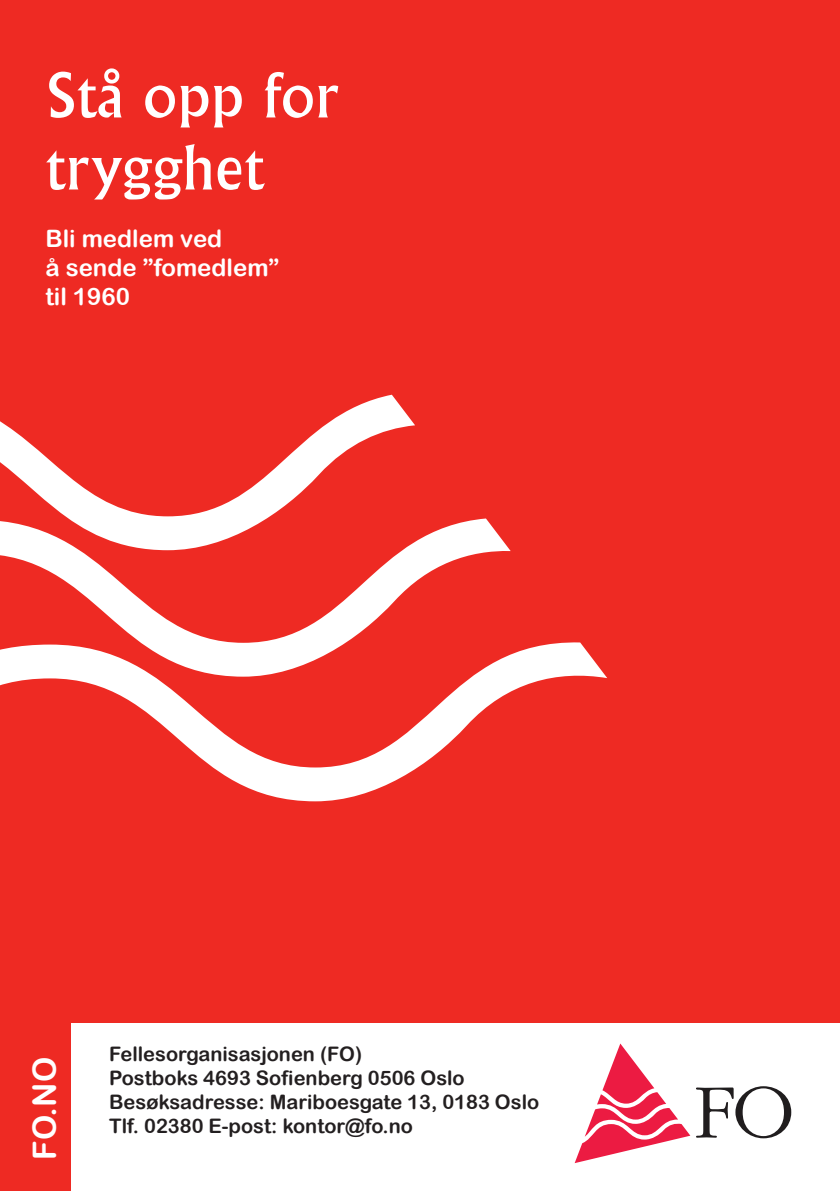
<style>
.page{position:relative;width:840px;height:1191px;background:#fff}
.page>*{position:absolute;margin:0;border:0;box-sizing:border-box;transform-origin:0 0}
.t1{font:60px/72px "Flareserif 821 BT";color:#fff}
.t2{font:32px "Arial Rounded MT Bold";color:#fff}
.t3{font:24px "Arial Rounded MT Bold";color:#fff}
.t4{font:20px/24px "Arial Rounded MT Bold";color:#231f20}
</style>
<div class="page">
<div style="left:0;top:0;width:839px;height:1023px;background:#ee2a23"></div>
<div style="left:0;top:1012px;width:71px;height:179px;background:#ee2a23"></div>
<svg style="left:574px;top:1043px;width:216px;height:120px"></svg>
<svg style="left:0;top:395px;width:415px;height:123px"></svg>
<svg style="left:0;top:518px;width:510px;height:118px"></svg>
<svg style="left:0;top:636px;width:607px;height:166px"></svg>
<p class="t1" style="left:45px;top:59px;width:293px">Stå opp for trygghet</p>
<p class="t3" style="left:45px;top:224px;width:178px">Bli medlem ved</p>
<p class="t3" style="left:45px;top:253px;width:235px">å sende ”fomedlem”</p>
<p class="t3" style="left:45px;top:282px;width:86px">til 1960</p>
<p class="t2" style="left:26px;top:1159px;width:104px;rotate:-90deg">FO.NO</p>
<p class="t4" style="left:109px;top:1041px;width:431px">Fellesorganisasjonen (FO)<br>Postboks 4693 Sofienberg 0506 Oslo Besøksadresse: Mariboesgate 13, 0183 Oslo Tlf. 02380 E-post: kontor@fo.no</p>
</div>
